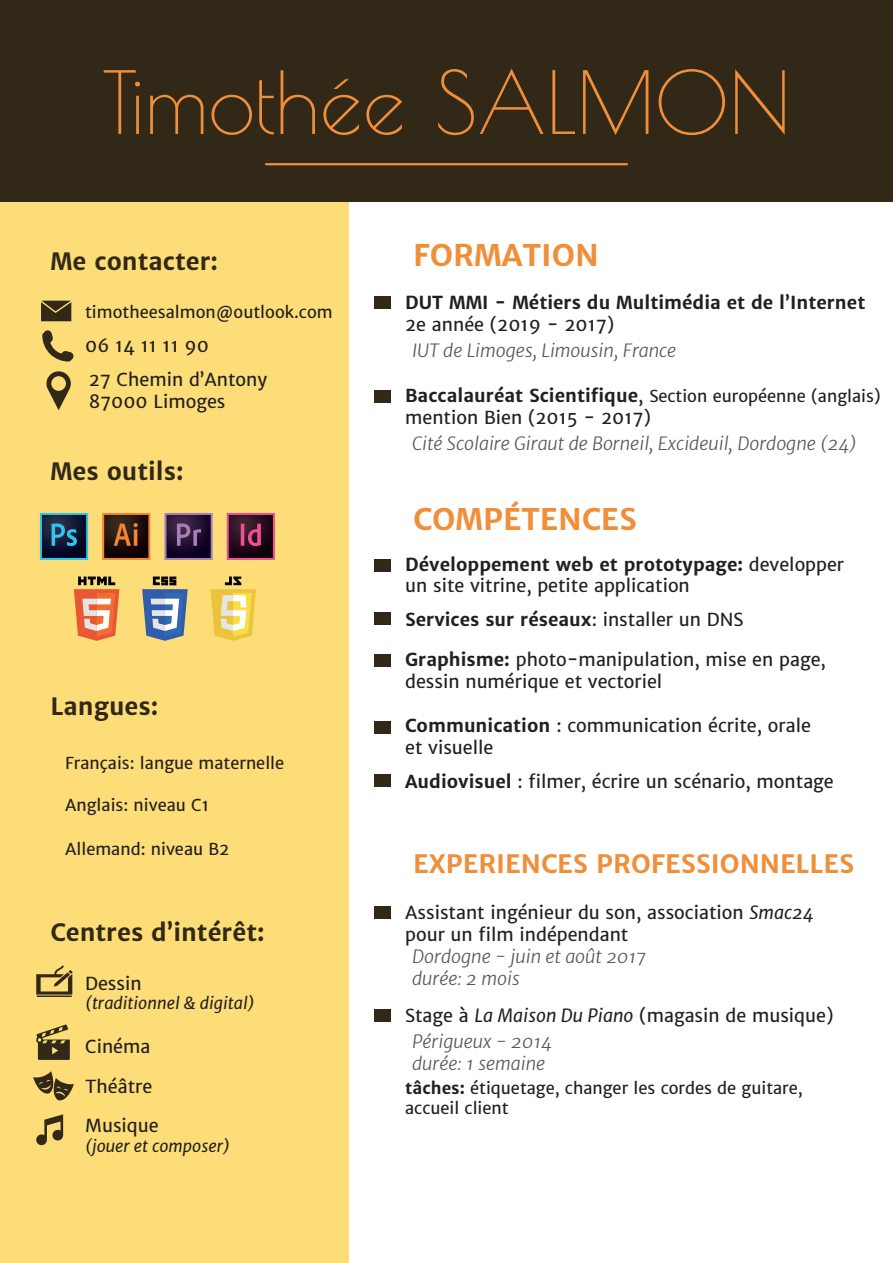
<style>
.page{position:relative;width:893px;height:1263px;background:#fff}
.page>*{position:absolute;margin:0;border:0;box-sizing:border-box;transform-origin:0 0}
.t1{font:85.05px "Poiret One";color:#f08f38}
.t2{font:700 30px "Merriweather Sans";color:#f08f39}
.t3{font:700 25.5px "Merriweather Sans";color:#f08f39}
.t4{font:700 24px "Merriweather Sans";color:#312818}
.t5{font:18px/21.6px "Merriweather Sans";color:#231f20}
.t6{font:italic 300 18px/21.6px "Merriweather Sans";color:#57585a}
.t7{font:700 18px "Merriweather Sans";color:#231f20}
.t8{font:16.5px/19.8px "Merriweather Sans";color:#231f20}
.t9{font:italic 16.5px "Merriweather Sans";color:#231f20}
.s1{font-weight:700;font-size:18px}
.s2{font-size:18px}
.s3{font-weight:700}
.s4{font-weight:400}
.s5{font-style:italic}
</style>
<div class="page">
<div style="left:0;top:0;width:348px;height:1263px;background:#fcdd78"></div>
<div style="left:0;top:0;width:893px;height:201px;background:#312818"></div>
<hr style="left:265px;top:163px;width:363px;height:2px;background:#f08f38">
<div style="left:375px;top:296px;width:16px;height:12px;background:#312818"></div>
<div style="left:375px;top:391px;width:16px;height:12px;background:#312818"></div>
<div style="left:375px;top:559px;width:16px;height:12px;background:#312818"></div>
<div style="left:375px;top:612px;width:16px;height:12px;background:#312818"></div>
<div style="left:375px;top:654px;width:16px;height:12px;background:#312818"></div>
<div style="left:375px;top:721px;width:16px;height:13px;background:#312818"></div>
<div style="left:375px;top:775px;width:16px;height:12px;background:#312818"></div>
<div style="left:375px;top:906px;width:16px;height:12px;background:#312818"></div>
<div style="left:375px;top:1010px;width:16px;height:12px;background:#312818"></div>
<svg style="left:142px;top:576px;width:46px;height:65px"></svg>
<svg style="left:74px;top:576px;width:45px;height:65px"></svg>
<svg style="left:210px;top:576px;width:46px;height:65px"></svg>
<svg style="left:40px;top:513px;width:48px;height:47px;background:#184363"></svg>
<svg style="left:102px;top:513px;width:48px;height:47px;background:#562f17"></svg>
<svg style="left:164px;top:513px;width:49px;height:47px;background:#462e54"></svg>
<svg style="left:227px;top:513px;width:48px;height:47px;background:#5a1d3b"></svg>
<svg style="left:36px;top:965px;width:37px;height:32px"></svg>
<svg style="left:36px;top:1024px;width:34px;height:36px"></svg>
<svg style="left:36px;top:1114px;width:27px;height:32px"></svg>
<svg style="left:42px;top:330px;width:32px;height:32px"></svg>
<svg style="left:46px;top:371px;width:25px;height:39px"></svg>
<svg style="left:41px;top:301px;width:30px;height:20px"></svg>
<svg style="left:33px;top:1071px;width:41px;height:29px"></svg>
<h1 class="t1" style="left:102px;top:52px;width:690px">Timothée SALMON</h1>
<h3 class="t4" style="left:50px;top:246px;width:169px">Me contacter:</h3>
<p class="t8" style="left:85px;top:302px;width:249px">timotheesalmon@outlook.com</p>
<p class="t5" style="left:85px;top:328px;width:184px;line-height:34.2px">06 14 11 11 90<br>27 Chemin d’Antony</p>
<p class="t5" style="left:89px;top:390px;width:138px">87000 Limoges</p>
<h3 class="t4" style="left:50px;top:455px;width:135px">Mes outils:</h3>
<h3 class="t4" style="left:50px;top:690px;width:109px">Langues:</h3>
<p class="t8" style="left:65px;top:753px;width:221px">Français: langue maternelle</p>
<p class="t8" style="left:65px;top:795px;width:145px">Anglais: niveau C1</p>
<p class="t8" style="left:65px;top:839px;width:166px">Allemand: niveau B2</p>
<h3 class="t4" style="left:50px;top:917px;width:216px">Centres d’intérêt:</h3>
<p class="t5" style="left:85px;top:972px;width:58px">Dessin</p>
<p class="t9" style="left:85px;top:992px;width:171px">(traditionnel &amp; digital)</p>
<p class="t5" style="left:85px;top:1035px;width:67px">Cinéma</p>
<p class="t5" style="left:85px;top:1075px;width:69px">Théâtre</p>
<p class="t5" style="left:85px;top:1115px;width:75px">Musique</p>
<p class="t9" style="left:85px;top:1135px;width:146px">(jouer et composer)</p>
<h2 class="t2" style="left:413px;top:236px;width:187px">FORMATION</h2>
<p class="t7" style="left:405px;top:291px;width:462px">DUT MMI - Métiers du Multimédia et de l’Internet</p>
<p class="t5" style="left:405px;top:314px;width:210px">2e année (2019 - 2017)</p>
<p class="t6" style="left:412px;top:340px;width:266px">IUT de Limoges, Limousin, France</p>
<p class="t8" style="left:405px;top:386px;width:477px"><span class="s1">Baccalauréat Scientifique</span><span class="s2">,</span> Section européenne (anglais)</p>
<p class="t5" style="left:405px;top:407px;width:247px">mention Bien (2015 - 2017)</p>
<p class="t6" style="left:412px;top:432px;width:446px">Cité Scolaire Giraut de Borneil, Excideuil, Dordogne (24)</p>
<h2 class="t2" style="left:413px;top:500px;width:225px">COMPÉTENCES</h2>
<p class="t5" style="left:405px;top:553px;width:440px"><span class="s3">Développement web et prototypage:</span> developper un site vitrine, petite application</p>
<p class="t7" style="left:405px;top:607px;width:340px">Services sur réseaux<span class="s4">: installer un DNS</span></p>
<p class="t5" style="left:405px;top:649px;width:422px"><span class="s3">Graphisme:</span> photo-manipulation, mise en page, dessin numérique et vectoriel</p>
<p class="t5" style="left:405px;top:715px;width:407px"><span class="s3">Communication</span> : communication écrite, orale et visuelle</p>
<p class="t5" style="left:405px;top:771px;width:430px"><span class="s3">Audiovisuel</span> : filmer, écrire un scénario, montage</p>
<h3 class="t3" style="left:413px;top:847px;width:442px">EXPERIENCES PROFESSIONNELLES</h3>
<p class="t5" style="left:405px;top:901px;width:411px">Assistant ingénieur du son, association <span class="s5">Smac24 </span>pour un film indépendant</p>
<p class="t6" style="left:412px;top:945px;width:235px">Dordogne - juin et août 2017 durée: 2 mois</p>
<p class="t5" style="left:405px;top:1005px;width:430px">Stage à <span class="s5">La Maison Du Piano</span> (magasin de musique)</p>
<p class="t6" style="left:412px;top:1030px;width:142px">Périgueux - 2014 durée: 1 semaine</p>
<p class="t8" style="left:405px;top:1078px;width:399px"><span class="s3">tâches:</span> étiquetage, changer les cordes de guitare, accueil client</p>
</div>
